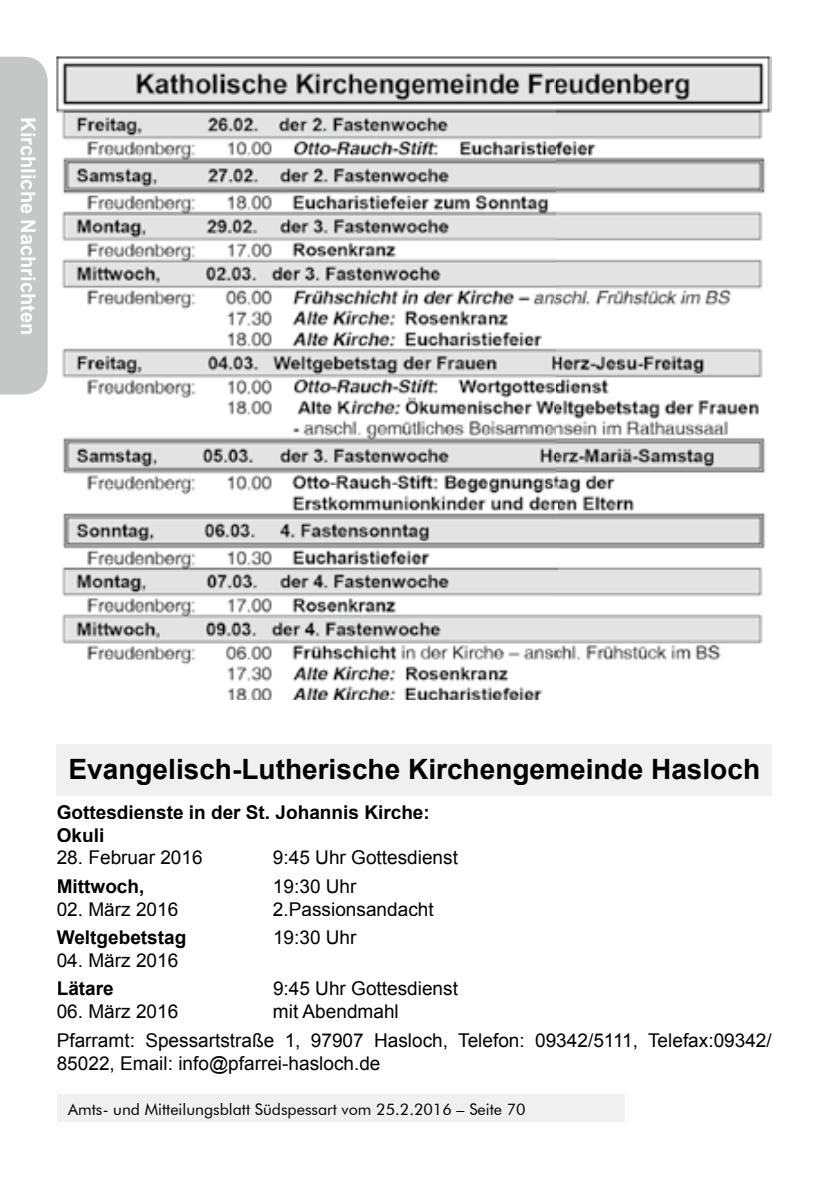
<style>
.page{position:relative;width:840px;height:1191px;background:#fff}
.page>*{position:absolute;margin:0;border:0;box-sizing:border-box;transform-origin:0 0}
.t1{font:700 28px "Arial";color:#000}
.t2{font:700 20px "Arial";color:#fff}
.t3{font:19px/28.4px "Arial";color:#000}
.t4{font:700 19px/22.8px "Arial";color:#000}
.t5{font:16px "Futura BT";color:#000}
</style>
<div class="page">
<div style="left:57px;top:1095px;width:567px;height:27px;background:#f0f0f0"></div>
<div style="left:57px;top:750px;width:714px;height:46px;background:#f0f0f0"></div>
<div style="left:57px;top:745px;width:714px;height:46px;background:#f0f0f0"></div>
<img style="left:57px;top:57px;width:713px;height:642px">
<div style="left:0;top:57px;width:48px;height:337px;background:#c5c6c6"></div>
<p class="t2" style="left:42px;top:117px;width:219px;rotate:90deg">Kirchliche Nachrichten</p>
<h1 class="t1" style="left:68px;top:750px;width:692px">Evangelisch-Lutherische Kirchengemeinde Hasloch</h1>
<p class="t4" style="left:57px;top:801px;width:374px">Gottesdienste in der St. Johannis Kirche:<br>Okuli</p>
<p class="t3" style="left:57px;top:843px;width:147px">28. Februar 2016</p>
<p class="t3" style="left:273px;top:843px;width:186px">9:45 Uhr Gottesdienst</p>
<p class="t4" style="left:57px;top:875px;width:89px">Mittwoch,</p>
<p class="t3" style="left:273px;top:872px;width:85px">19:30 Uhr</p>
<p class="t3" style="left:57px;top:895px;width:123px">02. März 2016</p>
<p class="t3" style="left:273px;top:895px;width:162px">2.Passionsandacht</p>
<p class="t4" style="left:57px;top:926px;width:131px">Weltgebetstag</p>
<p class="t3" style="left:273px;top:923px;width:85px">19:30 Uhr</p>
<p class="t3" style="left:57px;top:946px;width:123px">04. März 2016</p>
<p class="t4" style="left:57px;top:978px;width:59px">Lätare</p>
<p class="t3" style="left:273px;top:974px;width:186px">9:45 Uhr Gottesdienst</p>
<p class="t3" style="left:57px;top:997px;width:123px">06. März 2016</p>
<p class="t3" style="left:57px;top:997px;width:716px;text-indent:216px">mit Abendmahl<br>Pfarramt: Spessartstraße 1, 97907 Hasloch, Telefon: 09342/5111, Telefax:09342/</p>
<p class="t3" style="left:57px;top:1048px;width:325px">85022, Email: info@pfarrei-hasloch.de</p>
<p class="t5" style="left:68px;top:1099px;width:459px">Amts- und Mitteilungsblatt Südspessart vom 25.2.2016 – Seite 70</p>
</div>
